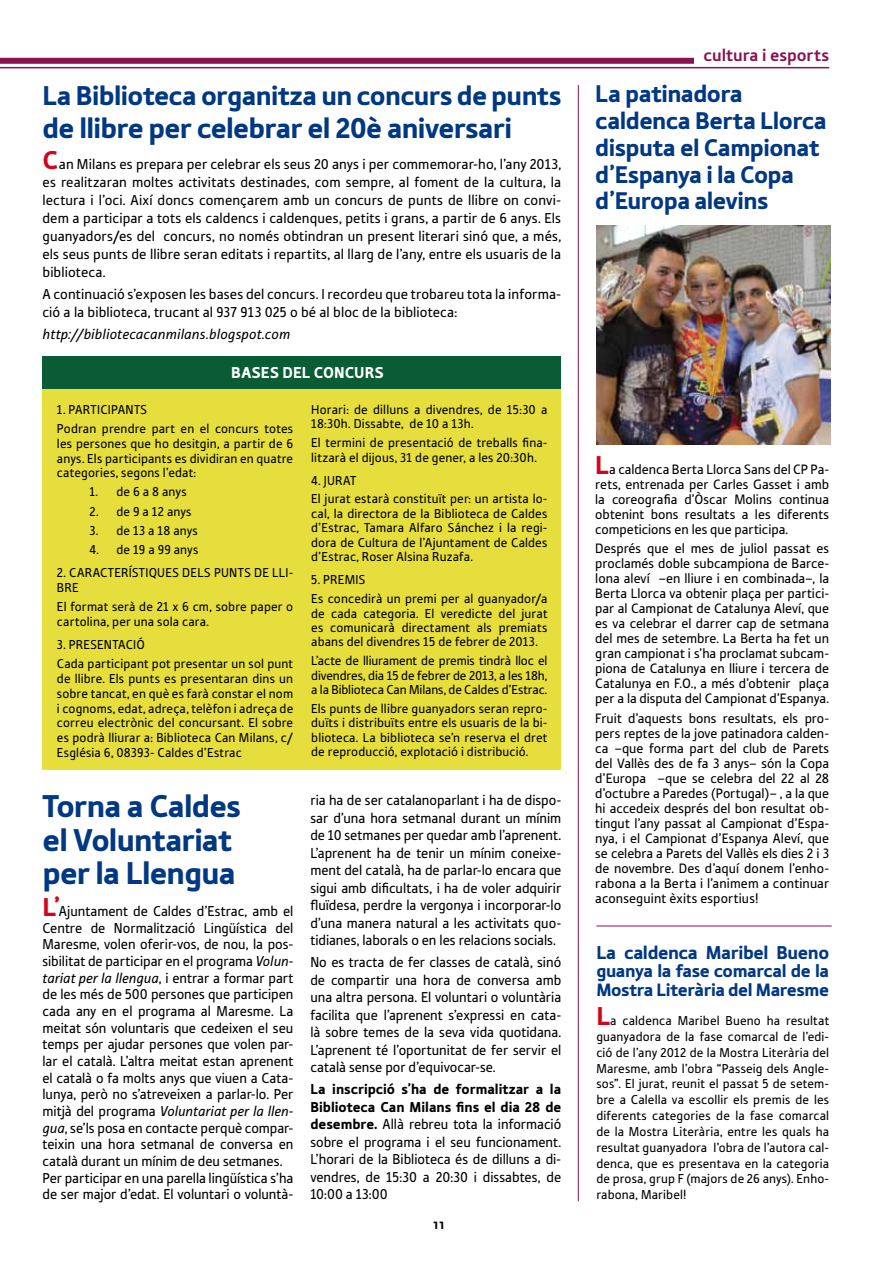
<style>
.page{position:relative;width:893px;height:1263px;background:#fff}
.page>*{position:absolute;margin:0;border:0;box-sizing:border-box;transform-origin:0 0}
.t1{font:900 33px/33.2px "Tabula ITC Std";letter-spacing:-.025em;color:#003882}
.t2{font:900 30px "Tabula ITC Std";letter-spacing:-.025em;color:#003882}
.t3{font:900 28.5px "Tabula ITC Std";letter-spacing:-.02em;color:#003882}
.t4{font:900 25.35px/26.7px "Tabula ITC Std";letter-spacing:-.02em;color:#003882}
.t5{font:900 19.5px "Tabula ITC Std";letter-spacing:-.02em;color:#003882}
.t6{font:900 18.75px/18.9px "Tabula ITC Std";letter-spacing:-.02em;color:#003882}
.t7{font:700 18px "Tabula ITC Std";color:#89124f}
.t8{font:900 16.5px "Tabula ITC Std";letter-spacing:.005em;color:#fff}
.t9{font:15px/17.5px "Tabula ITC Std";color:#000;text-align:justify}
.t10{font:italic 15px "Tabula ITC Std";letter-spacing:.005em;color:#000}
.t11{font:700 15px "Scala Sans";color:#000}
.t12{font:14.25px/15px "Tabula ITC Std";letter-spacing:.005em;color:#000;text-align:justify}
.t13{font:13.5px/14.5px "Tabula ITC Std";letter-spacing:.01em;color:#000}
.s1{font-weight:900;font-size:27px;color:#cd071e}
.s2{font-style:italic}
.s3{font-weight:900}
</style>
<div class="page">
<hr style="left:0;top:67px;width:829px;height:1px;background:#89124f">
<div style="left:0;top:58px;width:829px;height:6px;background:#89124f"></div>
<div style="left:43px;top:356px;width:518px;height:414px;background:#e6de3d"></div>
<div style="left:43px;top:356px;width:518px;height:32px;background:#095c36"></div>
<div style="left:695px;top:43px;width:135px;height:22px;background:#fff"></div>
<img style="left:596px;top:225px;width:234px;height:219px">
<hr style="left:578px;top:85px;width:1px;height:1116px;background:#89124f">
<hr style="left:596px;top:925px;width:236px;height:1px;background:#89124f">
<h3 class="t3" style="left:43px;top:78px;width:520px">La Biblioteca organitza un concurs de punts</h3>
<h2 class="t2" style="left:43px;top:110px;width:471px">de llibre per celebrar el 20è aniversari</h2>
<p class="t9" style="left:43px;top:155px;width:520px;line-height:18px"><span class="s1">C</span>an Milans es prepara per celebrar els seus 20 anys i per commemorar-ho, l’any 2013, es realitzaran moltes activitats destinades, com sempre, al foment de la cultura, la lectura i l’oci. Així doncs començarem amb un concurs de punts de llibre on convi&shy;dem a participar a tots els caldencs i caldenques, petits i grans, a partir de 6 anys. Els guanyadors/es del concurs, no només obtindran un present literari sinó que, a més, els seus punts de llibre seran editats i repartits, al llarg de l’any, entre els usuaris de la biblioteca.</p>
<p class="t9" style="left:43px;top:285px;width:520px;line-height:18px">A continuació s’exposen les bases del concurs. I recordeu que trobareu tota la informa&shy;ció a la biblioteca, trucant al 937 913 025 o bé al bloc de la biblioteca:</p>
<p class="t10" style="left:43px;top:326px;width:249px">http://bibliotecacanmilans.blogspot.com</p>
<p class="t8" style="left:231px;top:362px;width:154px">BASES DEL CONCURS</p>
<p class="t13" style="left:57px;top:400px;width:238px;line-height:19px">1. PARTICIPANTS<br>Podran prendre part en el concurs totes</p>
<p class="t13" style="left:57px;top:436px;width:238px;text-align:justify">les persones que ho desitgin, a partir de 6 anys. Els participants es dividiran en quatre categories, segons l’edat:</p>
<p class="t13" style="left:89px;top:484px;width:99px">1. de 6 a 8 anys</p>
<p class="t13" style="left:89px;top:504px;width:104px">2. de 9 a 12 anys</p>
<p class="t13" style="left:89px;top:523px;width:110px">3. de 13 a 18 anys</p>
<p class="t13" style="left:89px;top:542px;width:110px">4. de 19 a 99 anys</p>
<p class="t13" style="left:57px;top:565px;width:238px">2. CARACTERÍSTIQUES DELS PUNTS DE LLI-<br>BRE</p>
<p class="t13" style="left:57px;top:599px;width:238px">El format serà de 21 x 6 cm, sobre paper o cartolina, per una sola cara.</p>
<p class="t13" style="left:57px;top:635px;width:238px;line-height:19px">3. PRESENTACIÓ<br>Cada participant pot presentar un sol punt</p>
<p class="t13" style="left:57px;top:671px;width:238px;text-align:justify">de llibre. Els punts es presentaran dins un sobre tancat, en què es farà constar el nom i cognoms, edat, adreça, telèfon i adreça de correu electrònic del concursant. El sobre es podrà lliurar a: Biblioteca Can Milans, c/ Església 6, 08393- Caldes d’Estrac</p>
<h1 class="t1" style="left:43px;top:790px;width:200px">Torna a Caldes el Voluntariat per la Llengua</h1>
<p class="t9" style="left:43px;top:903px;width:252px;line-height:16.6px;text-align:left"><span class="s1">L’</span>Ajuntament de Caldes d’Estrac, amb el Centre de Normalització Lingüística del Maresme, volen oferir-vos, de nou, la pos&shy;sibilitat de participar en el programa <span class="s2">Volun&shy;tariat per la llengua</span>, i entrar a formar part de les més de 500 persones que participen cada any en el programa al Maresme. La meitat són voluntaris que cedeixen el seu temps per ajudar persones que volen par&shy;lar el català. L’altra meitat estan aprenent el català o fa molts anys que viuen a Cata&shy;lunya, però no s’atreveixen a parlar-lo. Per mitjà del programa <span class="s2">Voluntariat per la llen&shy;gua</span>, se’ls posa en contacte perquè compar&shy;teixin una hora setmanal de conversa en català durant un mínim de deu setmanes.<br>Per participar en una parella lingüística s’ha de ser major d’edat. El voluntari o voluntà-</p>
<p class="t13" style="left:311px;top:402px;width:238px">Horari: de dilluns a divendres, de 15:30 a<br>18:30h. Dissabte, de 10 a 13h.</p>
<p class="t13" style="left:311px;top:435px;width:238px">El termini de presentació de treballs fina&shy;litzarà el dijous, 31 de gener, a les 20:30h.</p>
<p class="t13" style="left:311px;top:471px;width:238px;line-height:18.8px">4. JURAT<br>El jurat estarà constituït per: un artista lo-</p>
<p class="t13" style="left:311px;top:506px;width:238px;text-align:justify">cal, la directora de la Biblioteca de Caldes d’Estrac, Tamara Alfaro Sánchez i la regi&shy;dora de Cultura de l’Ajuntament de Caldes d’Estrac, Roser Alsina Ruzafa.</p>
<p class="t13" style="left:311px;top:570px;width:238px;line-height:18.8px">5. PREMIS<br>Es concedirà un premi per al guanyador/a</p>
<p class="t13" style="left:311px;top:606px;width:238px;text-align:justify">de cada categoria. El veredicte del jurat es comunicarà directament als premiats abans del divendres 15 de febrer de 2013.</p>
<p class="t13" style="left:311px;top:653px;width:238px;text-align:justify">L’acte de lliurament de premis tindrà lloc el divendres, dia 15 de febrer de 2013, a les 18h, a la Biblioteca Can Milans, de Caldes d’Estrac.</p>
<p class="t13" style="left:311px;top:701px;width:238px;text-align:justify">Els punts de llibre guanyadors seran repro&shy;duïts i distribuïts entre els usuaris de la bi&shy;blioteca. La biblioteca se’n reserva el dret de reproducció, explotació i distribució.</p>
<p class="t9" style="left:310px;top:791px;width:252px">ria ha de ser catalanoparlant i ha de dispo&shy;sar d’una hora setmanal durant un mínim de 10 setmanes per quedar amb l’aprenent.<br>L’aprenent ha de tenir un mínim coneixe&shy;ment del català, ha de parlar-lo encara que sigui amb dificultats, i ha de voler adquirir fluïdesa, perdre la vergonya i incorporar-lo d’una manera natural a les activitats quo&shy;tidianes, laborals o en les relacions socials.</p>
<p class="t9" style="left:310px;top:953px;width:252px">No es tracta de fer classes de català, sinó de compartir una hora de conversa amb una altra persona. El voluntari o voluntària facilita que l’aprenent s’expressi en cata&shy;là sobre temes de la seva vida quotidana.<br>L’aprenent té l’oportunitat de fer servir el català sense por d’equivocar-se.</p>
<p class="t9" style="left:310px;top:1080px;width:252px"><span class="s3">La inscripció s’ha de formalitzar a la Biblioteca Can Milans fins el dia 28 de desembre.</span> Allà rebreu tota la informació sobre el programa i el seu funcionament.<br>L’horari de la Biblioteca és de dilluns a di&shy;vendres, de 15:30 a 20:30 i dissabtes, de 10:00 a 13:00</p>
<p class="t11" style="left:433px;top:1216px;width:13px">11</p>
<p class="t7" style="left:704px;top:44px;width:127px">cultura i esports</p>
<h3 class="t4" style="left:595px;top:81px;width:233px">La patinadora caldenca Berta Llorca disputa el Campionat d’Espanya i la Copa d’Europa alevins</h3>
<p class="t12" style="left:595px;top:462px;width:235px"><span class="s1">L</span>a caldenca Berta Llorca Sans del CP Pa&shy;rets, entrenada per Carles Gasset i amb la coreografia d’Òscar Molins continua obtenint bons resultats a les diferents competicions en les que participa.</p>
<p class="t12" style="left:595px;top:541px;width:235px">Després que el mes de juliol passat es proclamés doble subcampiona de Barce&shy;lona aleví –en lliure i en combinada–, la Berta Llorca va obtenir plaça per partici&shy;par al Campionat de Catalunya Aleví, que es va celebrar el darrer cap de setmana del mes de setembre. La Berta ha fet un gran campionat i s’ha proclamat subcam&shy;piona de Catalunya en lliure i tercera de Catalunya en F.O., a més d’obtenir plaça per a la disputa del Campionat d’Espanya.</p>
<p class="t12" style="left:595px;top:710px;width:235px">Fruit d’aquests bons resultats, els pro&shy;pers reptes de la jove patinadora calden&shy;ca –que forma part del club de Parets del Vallès des de fa 3 anys– són la Copa d’Europa –que se celebra del 22 al 28 d’octubre a Paredes (Portugal)– , a la que hi accedeix després del bon resultat ob&shy;tingut l’any passat al Campionat d’Espa&shy;nya, i el Campionat d’Espanya Aleví, que se celebra a Parets del Vallès els dies 2 i 3 de novembre. Des d’aquí donem l’enho&shy;rabona a la Berta i l’animem a continuar aconseguint èxits esportius!</p>
<h3 class="t5" style="left:596px;top:940px;width:234px">La caldenca Maribel Bueno</h3>
<p class="t6" style="left:596px;top:961px;width:234px">guanya la fase comarcal de la<br>Mostra Literària del Maresme</p>
<p class="t13" style="left:596px;top:1012px;width:234px;line-height:15.9px;text-align:justify"><span class="s1">L</span>a caldenca Maribel Bueno ha resultat guanyadora de la fase comarcal de l’edi&shy;ció de l’any 2012 de la Mostra Literària del Maresme, amb l’obra “Passeig dels Angle&shy;sos”. El jurat, reunit el passat 5 de setem&shy;bre a Calella va escollir els premis de les diferents categories de la fase comarcal de la Mostra Literària, entre les quals ha resultat guanyadora l’obra de l’autora cal&shy;denca, que es presentava en la categoria de prosa, grup F (majors de 26 anys). Enho&shy;rabona, Maribel!</p>
</div>
